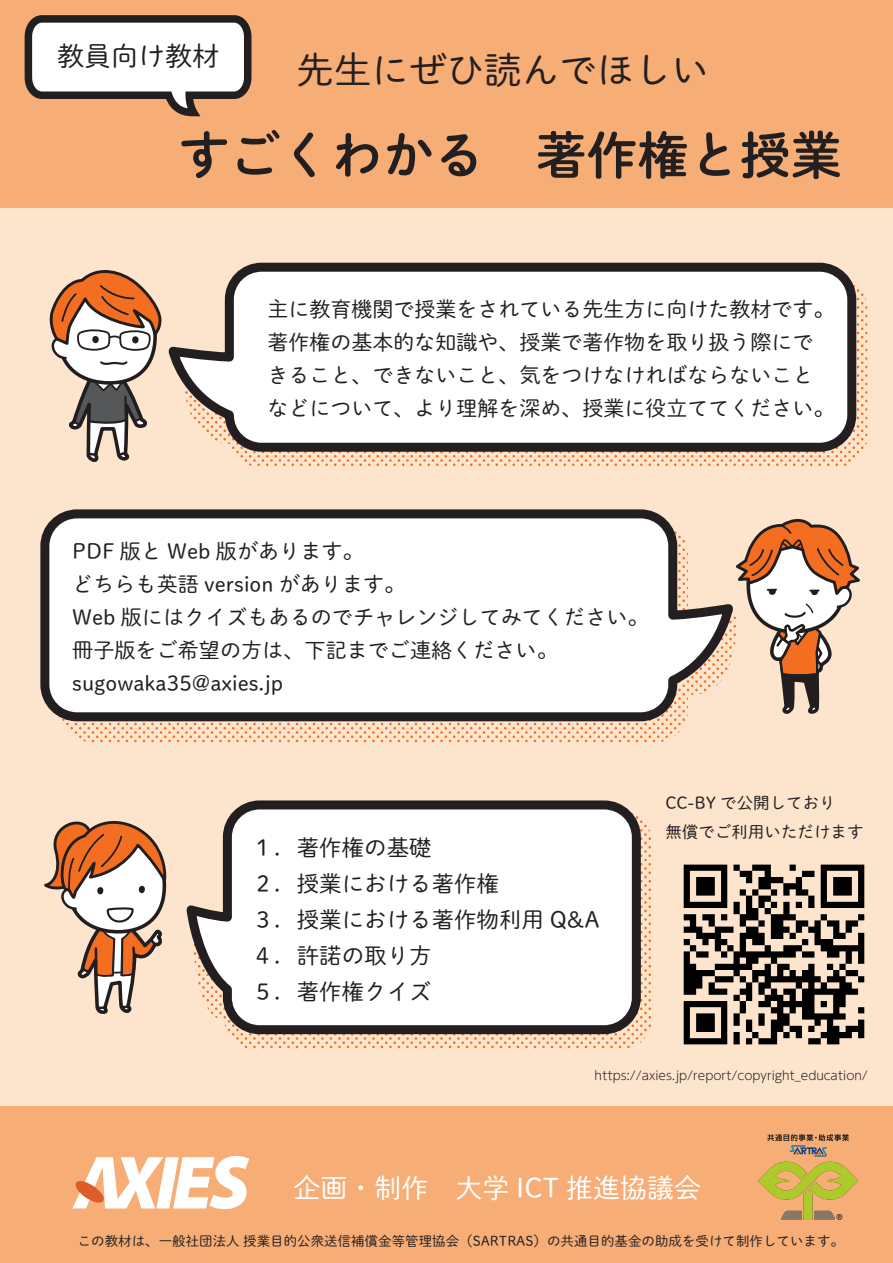
<style>
.page{position:relative;width:893px;height:1263px;background:#fde4cd}
.page>*{position:absolute;margin:0;border:0;box-sizing:border-box;transform-origin:0 0}
.t1{font:51px "DNP Shuei M Go Std B";color:#231f20}
.t2{font:37.5px "DNP Shuei M Go Std L";color:#231f20}
.t3{font:27px "DNP Shuei M Go Std L";color:#fff}
.t4{font:27px "DNP Shuei M Go Std L";color:#231f20}
.t5{font:22.5px/36px "DNP Shuei M Go Std L";color:#231f20}
.t6{font:21px/33px "DNP Shuei M Go Std L";color:#231f20}
.t7{font:16.5px/28.8px "DNP Shuei M Go Std L";color:#231f20}
.t8{font:13.5px "DNP Shuei M Go Std L";color:#231f20}
.t9{font:300 12px "UD Shin M Go Pr 6 N";color:#231f20}
</style>
<div class="page">
<div style="left:0;top:0;width:893px;height:207px;background:#f6ad76"></div>
<div style="left:0;top:1107px;width:893px;height:156px;background:#f6ad76"></div>
<svg style="left:24px;top:15px;width:228px;height:102px"></svg>
<img style="left:758px;top:1134px;width:100px;height:86px">
<svg style="left:72px;top:1156px;width:178px;height:53px"></svg>
<svg style="left:737px;top:518px;width:123px;height:196px"></svg>
<svg style="left:44px;top:821px;width:123px;height:193px"></svg>
<svg style="left:49px;top:270px;width:113px;height:192px"></svg>
<svg style="left:240px;top:293px;width:627px;height:173px"></svg>
<svg style="left:70px;top:727px;width:613px;height:15px"></svg>
<svg style="left:236px;top:824px;width:415px;height:225px"></svg>
<img style="left:683px;top:864px;width:182px;height:181px">
<svg style="left:40px;top:509px;width:697px;height:217px;background:#e8e5e2"></svg>
<svg style="left:186px;top:800px;width:459px;height:239px;background:#eeeae7"></svg>
<svg style="left:168px;top:262px;width:693px;height:194px;background:#e9e6e3"></svg>
<p class="t4" style="left:57px;top:36px;width:163px">教員向け教材</p>
<h2 class="t2" style="left:297px;top:43px;width:414px">先生にぜひ読んでほしい</h2>
<h1 class="t1" style="left:179px;top:117px;width:664px">すごくわかる　著作権と授業</h1>
<p class="t6" style="left:268px;top:292px;width:569px">主に教育機関で授業をされている先生方に向けた教材です。著作権の基本的な知識や、授業で著作物を取り扱う際にできること、できないこと、気をつけなければならないことなどについて、より理解を深め、授業に役立ててください。</p>
<p class="t6" style="left:72px;top:534px;width:578px">PDF 版と Web 版があります。<br>どちらも英語 version があります。<br>Web 版にはクイズもあるのでチャレンジしてみてください。冊子版をご希望の方は、下記までご連絡ください。sugowaka35@axies.jp</p>
<p class="t5" style="left:252px;top:829px;width:349px">１．著作権の基礎<br>２．授業における著作権<br>３．授業における著作物利用 Q&amp;A<br>４．許諾の取り方<br>５．著作権クイズ</p>
<p class="t7" style="left:666px;top:788px;width:199px">CC-BY で公開しており<br>無償でご利用いただけます</p>
<p class="t9" style="left:595px;top:1066px;width:275px">https://axies.jp/report/copyright_education/</p>
<p class="t3" style="left:293px;top:1168px;width:409px">企画・制作　大学 ICT 推進協議会</p>
<p class="t8" style="left:78px;top:1230px;width:768px">この教材は、一般社団法人 授業目的公衆送信補償金等管理協会（SARTRAS）の共通目的基金の助成を受けて制作しています。</p>
</div>
